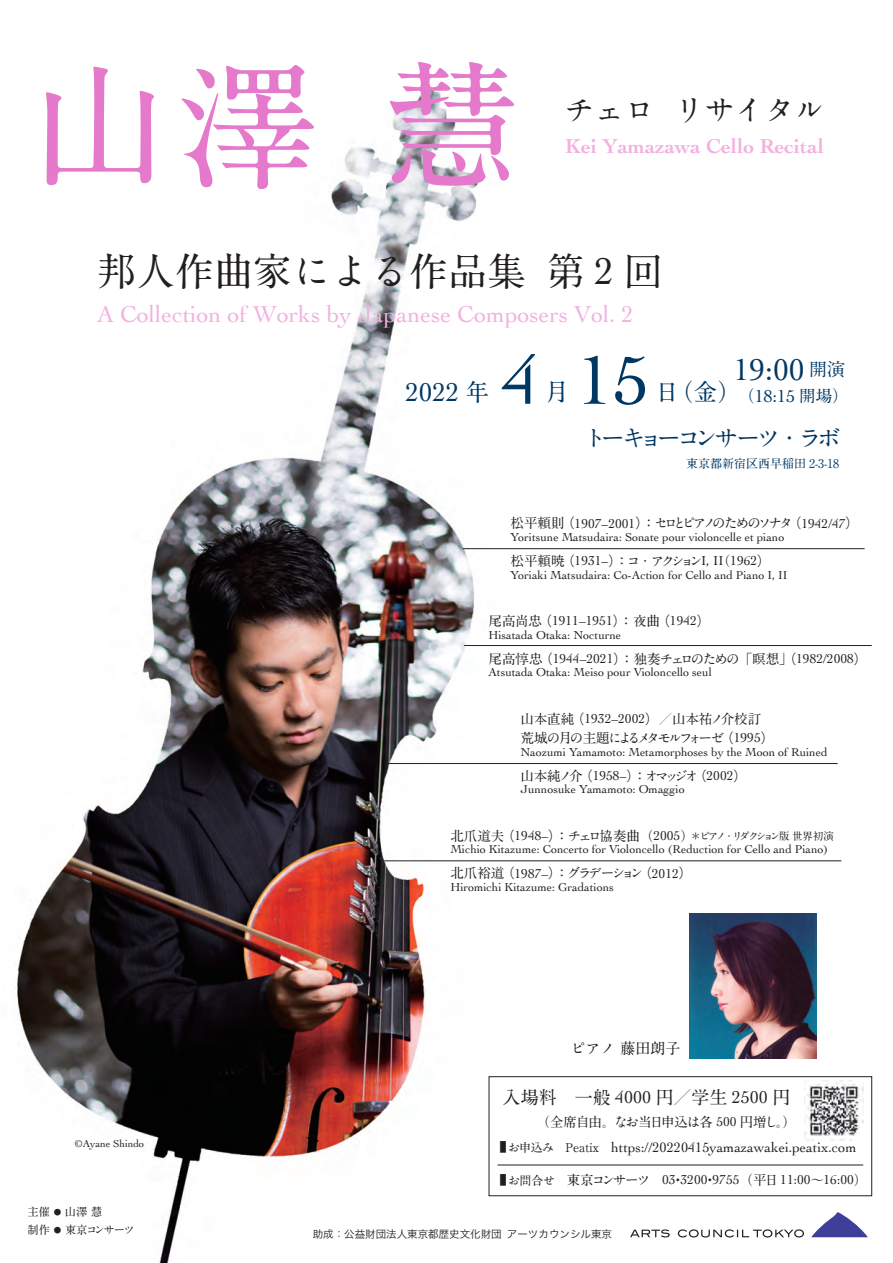
<style>
.page{position:relative;width:893px;height:1263px;background:#fff}
.page>*{position:absolute;margin:0;border:0;box-sizing:border-box;transform-origin:0 0}
.t1{font:700 138px "A1 Mincho Std";color:#e579cb}
.t2{font:72px "Cochin";color:#003864}
.t3{font:700 39px "A1 Mincho Std";color:#231f20}
.t4{font:31.5px "Cochin";color:#003864}
.t5{font:700 30px "A1 Mincho Std";color:#231f20}
.t6{font:27px "Cochin";color:#003864}
.t7{font:24px "Cochin";color:#f3b0e0}
.t8{font:700 24px/45.6px "A1 Mincho Std";letter-spacing:-.19em;color:#003864}
.t9{font:700 21px "Cochin";color:#f3b0e0}
.t10{font:700 18px "A1 Mincho Std";color:#231f20}
.t11{font:18px "Cochin";color:#003864}
.t12{font:700 15px "A1 Mincho Std";color:#231f20}
.t13{font:14.25px "Cochin";color:#231f20}
.t14{font:13.5px "Cochin";color:#231f20}
.t15{font:700 13.5px/19.5px "A1 Mincho Std";letter-spacing:-.14em;color:#231f20}
.t16{font:700 13.5px "A1 Mincho Std";letter-spacing:-.095em;color:#231f20}
.t17{font:700 13.5px "A1 Mincho Std";letter-spacing:-.195em;color:#231f20}
.t18{font:700 13.5px "A1 Mincho Std";letter-spacing:-.235em;color:#231f20}
.t19{font:700 13.5px "A1 Mincho Std";letter-spacing:-.18em;color:#231f20}
.t20{font:700 13.5px "A1 Mincho Std";letter-spacing:-.075em;color:#231f20}
.t21{font:700 13.5px "A1 Mincho Std";letter-spacing:-.215em;color:#231f20}
.t22{font:12px "Cochin";color:#231f20}
.t23{font:700 12px "A1 Mincho Std";color:#003864}
.t24{font:700 11.25px/18px "A1 Mincho Std";letter-spacing:-.08em;color:#231f20}
.t25{font:700 10.5px "A1 Mincho Std";letter-spacing:-.17em;color:#231f20}
.t26{font:10.5px "Hira Kaku Std N W3";color:#231f20}
.t27{font:10.5px "Cochin";color:#231f20}
.t28{font:700 3px "A1 Mincho Std";color:#231f20}
.s1{font-family:"Cochin";font-weight:400}
.s2{font-family:"A1 Mincho Std";font-weight:700;font-size:24px}
.s3{font-family:"A1 Mincho Std";font-weight:700;font-size:18px}
.s4{font-family:"A1 Mincho Std";font-weight:700;font-size:16.5px}
.s5{font-family:"Koz Go Pr 6 N";font-weight:400}
.s6{font-family:"A1 Mincho Std";font-weight:700}
.s7{font-family:"Koz Go Pr 6 N"}
.s8{font-size:13.5px}
.s9{font-family:"Koz Go Pr 6 N";font-weight:400;font-size:13.5px}
.s10{font-family:"Cochin";font-weight:400;font-size:13.5px}
.s11{font-size:7.5px}
.s12{font-family:"A1 Mincho Std";font-weight:700;font-size:13.5px}
.s13{font-family:"A1 Mincho Std";font-weight:700;font-size:12px}
</style>
<div class="page">
<img style="left:16px;top:88px;width:857px;height:1175px">
<svg style="left:811px;top:1212px;width:57px;height:25px"></svg>
<svg style="left:630px;top:1229px;width:40px;height:8px"></svg>
<svg style="left:678px;top:1229px;width:126px;height:8px"></svg>
<hr style="left:463px;top:548px;width:402px;height:1px;background:#231f20">
<hr style="left:464px;top:645px;width:408px;height:1px;background:#231f20">
<hr style="left:387px;top:763px;width:451px;height:1px;background:#231f20">
<hr style="left:384px;top:860px;width:457px;height:1px;background:#231f20">
<img style="left:689px;top:913px;width:128px;height:145px">
<div style="left:489px;top:1076px;width:383px;height:120px;background:#fff;border:1px solid #231f20"></div>
<hr style="left:497px;top:1165px;width:366px;height:1px;background:#231f20">
<img style="left:804px;top:1081px;width:60px;height:59px">
<h1 class="t1" style="left:30px;top:14px;width:493px">山澤 慧</h1>
<h3 class="t5" style="left:565px;top:85px;width:261px">チェロ リサイタル</h3>
<h3 class="t9" style="left:565px;top:132px;width:260px">Kei Yamazawa Cello Recital</h3>
<h3 class="t3" style="left:97px;top:240px;width:567px">邦人作曲家による作品集第 <span class="s1">2</span> 回</h3>
<h3 class="t7" style="left:97px;top:298px;width:538px">A Collection of Works by Japanese Composers Vol. 2</h3>
<h3 class="t6" style="left:405px;top:374px;width:85px">2022 <span class="s2">年</span></h3>
<h2 class="t2" style="left:503px;top:332px;width:37px">4</h2>
<h3 class="t8" style="left:545px;top:366px;width:25px">月</h3>
<h2 class="t2" style="left:577px;top:332px;width:73px">15</h2>
<h3 class="t4" style="left:734px;top:348px;width:113px">19:00 <span class="s3">開演</span></h3>
<h3 class="t11" style="left:738px;top:384px;width:112px"><span class="s4">（</span>18:15 <span class="s4">開場）</span></h3>
<h3 class="t8" style="left:583px;top:366px;width:259px;text-indent:72px">日（金）<br>トーキョーコンサーツ・ラボ</h3>
<p class="t23" style="left:686px;top:453px;width:155px">東京都新宿区西早稲田 2-3-18</p>
<p class="t17" style="left:510px;top:512px;width:350px">松平頼則<span class="s5">（</span><span class="s1">1907–2001</span><span class="s5">）</span>：セロとピアノのためのソナタ<span class="s5">（</span><span class="s1">1942/47</span><span class="s5">）</span></p>
<p class="t22" style="left:510px;top:529px;width:275px">Yoritsune Matsudaira: Sonate pour violoncelle et piano</p>
<p class="t18" style="left:510px;top:550px;width:262px">松平頼暁<span class="s5">（</span><span class="s1">1931–</span><span class="s5">）</span>：コ・アクション<span class="s1">Ⅰ, Ⅱ</span>（<span class="s1">1962</span><span class="s5">）</span></p>
<p class="t22" style="left:510px;top:567px;width:279px">Yoriaki Matsudaira: Co-Action for Cello and Piano I, II</p>
<p class="t14" style="left:488px;top:612px;width:223px"><span class="s6">尾高尚忠</span><span class="s7">（</span>1911–1951<span class="s7">）</span><span class="s6">：夜曲</span><span class="s7">（</span>1942<span class="s7">）</span></p>
<p class="t22" style="left:488px;top:627px;width:134px">Hisatada Otaka: Nocturne</p>
<p class="t16" style="left:488px;top:647px;width:380px">尾高惇忠<span class="s5">（</span><span class="s1">1944–2021</span><span class="s5">）</span>：独奏チェロのための「瞑想」<span class="s5">（</span><span class="s1">1982/2008</span><span class="s5">）</span></p>
<p class="t22" style="left:488px;top:664px;width:225px">Atsutada Otaka: Meiso pour Violoncello seul</p>
<p class="t15" style="left:520px;top:707px;width:255px">山本直純<span class="s5">（</span><span class="s1">1932–2002</span><span class="s5">）</span>／山本祐ノ介校訂荒城の月の主題によるメタモルフォーゼ<span class="s5">（</span><span class="s1">1995</span><span class="s5">）</span></p>
<p class="t22" style="left:520px;top:744px;width:308px">Naozumi Yamamoto: Metamorphoses by the Moon of Ruined</p>
<p class="t21" style="left:520px;top:764px;width:228px">山本純ノ介<span class="s5">（</span><span class="s1">1958–</span><span class="s5">）</span>：オマッジオ<span class="s5">（</span><span class="s1">2002</span><span class="s5">）</span></p>
<p class="t22" style="left:520px;top:781px;width:166px">Junnosuke Yamamoto: Omaggio</p>
<p class="t25" style="left:450px;top:827px;width:385px"><span class="s8">北爪道夫</span><span class="s9">（</span><span class="s10">1948–</span><span class="s9">）</span><span class="s8">：チェロ協奏曲（</span><span class="s10">2005</span><span class="s8">）</span><span class="s5">＊</span>ピアノ・リダクション版世界初演</p>
<p class="t22" style="left:450px;top:841px;width:379px">Michio Kitazume: Concerto for Violoncello (Reduction for Cello and Piano)</p>
<p class="t19" style="left:450px;top:862px;width:244px">北爪裕道<span class="s5">（</span><span class="s1">1987–</span><span class="s5">）</span>：グラデーション<span class="s5">（</span><span class="s1">2012</span><span class="s5">）</span></p>
<p class="t22" style="left:450px;top:879px;width:165px">Hiromichi Kitazume: Gradations</p>
<p class="t27" style="left:74px;top:1136px;width:71px">©Ayane Shindo</p>
<p class="t24" style="left:28px;top:1201px;width:109px">主催 <span class="s11">●</span> 山澤 慧<br>制作 <span class="s11">●</span> 東京コンサーツ</p>
<p class="t12" style="left:570px;top:1036px;width:111px">ピアノ 藤田朗子</p>
<h3 class="t10" style="left:503px;top:1082px;width:289px">入場料　一般 <span class="s1">4000</span> 円／学生 <span class="s1">2500</span> 円</h3>
<p class="t20" style="left:503px;top:1110px;width:295px">　　　（全席自由。なお当日申込は各 <span class="s1">500</span> 円増し。）</p>
<p class="t13" style="left:500px;top:1137px;width:358px"><span class="s12">■</span> <span class="s13">お申込み　Peatix　</span>https://20220415yamazawakei.peatix.com</p>
<p class="t14" style="left:500px;top:1171px;width:369px"><span class="s6">■</span> <span class="s13">お問合せ　</span><span class="s6">東京コンサーツ　</span>03 3200 9755<span class="s6">（平日</span>11:00<span class="s6">～</span>16:00<span class="s6">）</span></p>
<p class="t28" style="left:676px;top:1177px;width:4px">●</p>
<p class="t28" style="left:708px;top:1177px;width:4px">●</p>
<p class="t26" style="left:313px;top:1226px;width:301px">助成：公益財団法人東京都歴史文化財団アーツカウンシル東京</p>
</div>
